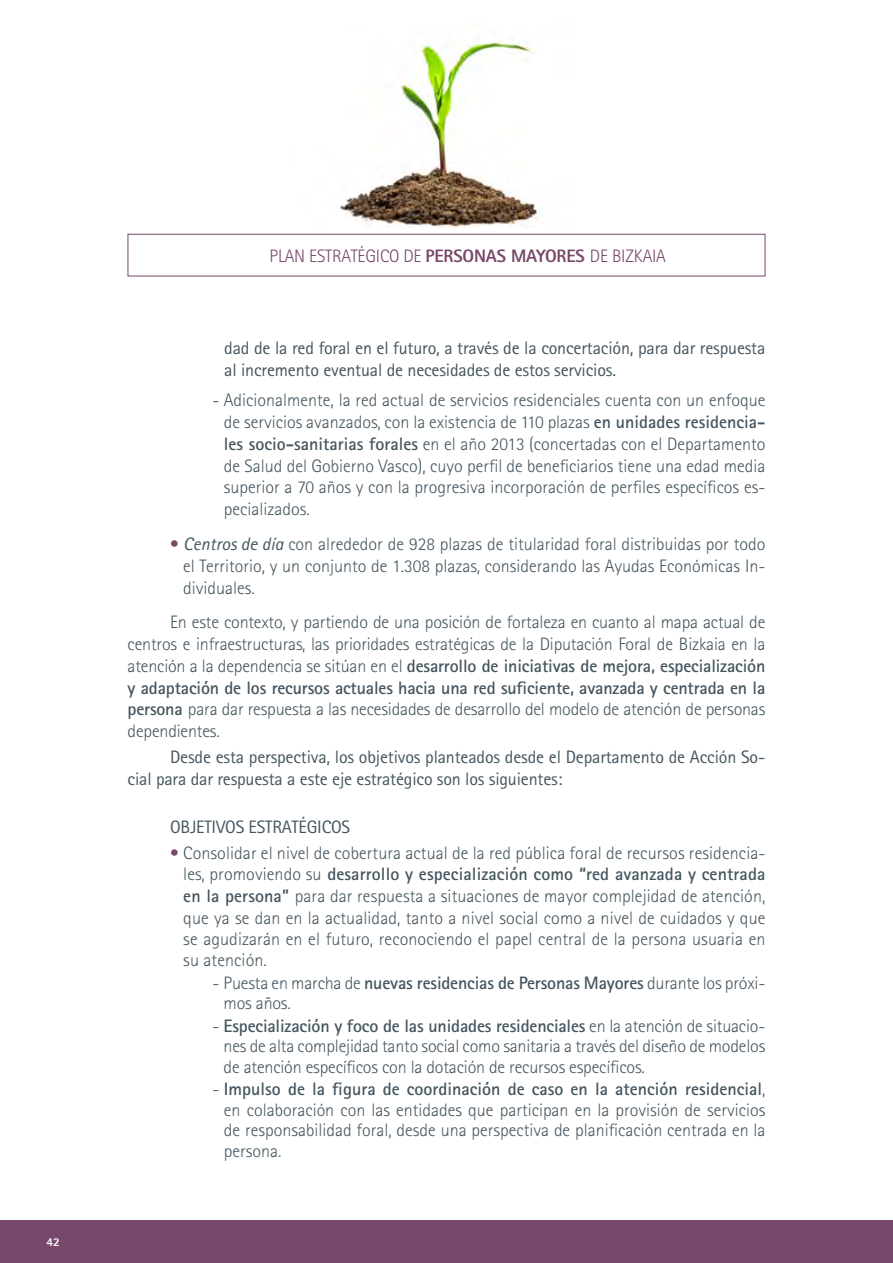
<style>
.page{position:relative;width:893px;height:1263px;background:#fff}
.page>*{position:absolute;margin:0;border:0;box-sizing:border-box;transform-origin:0 0}
.t1{font:300 18px/21.9px "Rotis Sans Serif";color:#45555f;text-align:justify}
.t2{font:18px/21.9px "Rotis Sans Serif";letter-spacing:-.01em;color:#45555f}
.t3{font:300 18px "Rotis Sans Serif";color:#78486a}
.t4{font:800 18px "Rotis Sans Serif";color:#78486a}
.t5{font:800 12px "Rotis Sans Serif";color:#fff}
.s1{font-weight:300}
.s2{font-weight:700}
.s3{color:#78486a}
.s4{font-weight:400;font-style:italic}
</style>
<div class="page">
<img style="left:340px;top:35px;width:201px;height:193px">
<div style="left:0;top:1220px;width:893px;height:43px;background:#78486a"></div>
<div style="left:128px;top:234px;width:637px;height:42px;border:1px solid #78486a"></div>
<p class="t5" style="left:46px;top:1235px;width:15px">42</p>
<p class="t3" style="left:269px;top:246px;width:18px">Plan</p>
<p class="t3" style="left:309px;top:246px;width:17px">Estratégico</p>
<p class="t4" style="left:403px;top:245px;width:42px"><span class="s1">de</span> PERSONAS</p>
<p class="t4" style="left:511px;top:245px;width:26px">MAYORES</p>
<p class="t3" style="left:590px;top:246px;width:40px">de Bizkaia</p>
<p class="t2" style="left:224px;top:337px;width:543px">dad de la red foral en el futuro, a través de la concertación, para dar respuesta al incremento eventual de necesidades de estos servicios.</p>
<p class="t1" style="left:224px;top:389px;width:543px;text-indent:-11px">- Adicionalmente, la red actual de servicios residenciales cuenta con un enfoque de servicios avanzados, con la existencia de 110 plazas <span class="s2">en unidades residencia&shy;les socio-sanitarias forales</span> en el año 2013 (concertadas con el Departamento de Salud del Gobierno Vasco), cuyo perfil de beneficiarios tiene una edad media superior a 70 años y con la progresiva incorporación de perfiles específicos es&shy;pecializados.</p>
<p class="t1" style="left:183px;top:533px;width:584px;text-indent:-13px"><span class="s3">•</span> <span class="s4">Centros de día</span> con alrededor de 928 plazas de titularidad foral distribuidas por todo el Territorio, y un conjunto de 1.308 plazas, considerando las Ayudas Económicas In&shy;dividuales.</p>
<p class="t1" style="left:128px;top:611px;width:639px;text-indent:43px">En este contexto, y partiendo de una posición de fortaleza en cuanto al mapa actual de centros e infraestructuras, las prioridades estratégicas de la Diputación Foral de Bizkaia en la atención a la dependencia se sitúan en el <span class="s2">desarrollo de iniciativas de mejora, especialización y adaptación de los recursos actuales hacia una red suficiente, avanzada y centrada en la persona</span> para dar respuesta a las necesidades de desarrollo del modelo de atención de personas dependientes.</p>
<p class="t2" style="left:128px;top:746px;width:639px;text-indent:43px">Desde esta perspectiva, los objetivos planteados desde el Departamento de Acción So&shy;cial para dar respuesta a este eje estratégico son los siguientes:</p>
<p class="t2" style="left:170px;top:816px;width:180px">Objetivos estratégicos</p>
<p class="t1" style="left:183px;top:842px;width:584px;line-height:21.5px;text-indent:-13px"><span class="s3">•</span> Consolidar el nivel de cobertura actual de la red pública foral de recursos residencia&shy;les, promoviendo su <span class="s2">desarrollo y especialización como “red avanzada y centrada en la persona”</span> para dar respuesta a situaciones de mayor complejidad de atención, que ya se dan en la actualidad, tanto a nivel social como a nivel de cuidados y que se agudizarán en el futuro, reconociendo el papel central de la persona usuaria en su atención.</p>
<p class="t1" style="left:224px;top:972px;width:543px;line-height:20.5px;text-indent:-11px">- Puesta en marcha de <span class="s2">nuevas residencias de Personas Mayores</span> durante los próxi&shy;mos años.</p>
<p class="t1" style="left:224px;top:1015px;width:543px;line-height:20.5px;text-indent:-11px">- <span class="s2">Especialización y foco de las unidades residenciales</span> en la atención de situacio&shy;nes de alta complejidad tanto social como sanitaria a través del diseño de modelos de atención específicos con la dotación de recursos específicos.</p>
<p class="t1" style="left:224px;top:1079px;width:543px;line-height:20.5px;text-indent:-11px">- <span class="s2">I mpulso de la figura de coordinación de caso en la atención residencial</span>, en colaboración con las entidades que participan en la provisión de servicios de responsabilidad foral, desde una perspectiva de planificación centrada en la persona.</p>
</div>
